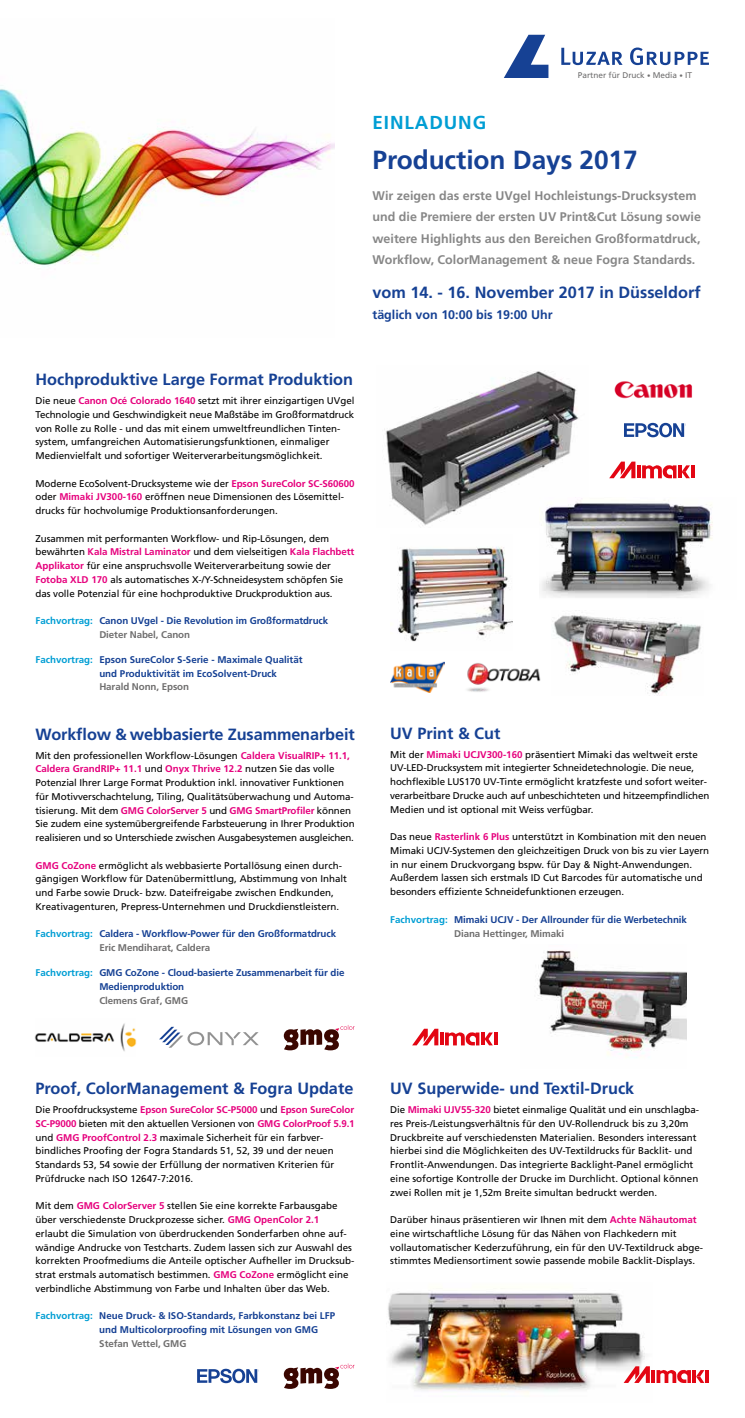
<style>
.page{position:relative;width:745px;height:1418px;background:#fff}
.page>*{position:absolute;margin:0;border:0;box-sizing:border-box;transform-origin:0 0}
.t1{font:700 26.25px "Frutiger";letter-spacing:-.005em;color:#164194}
.t2{font:700 18.75px "Frutiger";letter-spacing:.05em;color:#009ed4}
.t3{font:700 16.25px "Frutiger";color:#164194}
.t4{font:700 12.5px/21.2px "Frutiger";color:#878787}
.t5{font:700 12.5px "Frutiger";color:#164194}
.t6{font:9.75px/13.8px "Frutiger";color:#000}
.t7{font:700 9.75px/13.8px "Frutiger";letter-spacing:-.01em;color:#164194}
.t8{font:700 9.75px "Frutiger";letter-spacing:-.01em;color:#706f6f}
.t9{font:8.25px "Frutiger";color:#706f6f}
.s1{font-size:6.88px}
.s2{font-weight:700;color:#e6007d}
.s3{color:#009ed4}
.s4{color:#706f6f}
</style>
<div class="page">
<img style="left:537px;top:950px;width:149px;height:108px">
<img style="left:388px;top:1288px;width:264px;height:106px">
<img style="left:614px;top:381px;width:79px;height:18px">
<svg style="left:624px;top:423px;width:59px;height:14px"></svg>
<hr style="left:620px;top:416px;width:64px;height:1px;background:#000">
<hr style="left:620px;top:469px;width:64px;height:1px;background:#000">
<svg style="left:283px;top:1363px;width:71px;height:25px"></svg>
<svg style="left:197px;top:1368px;width:60px;height:15px"></svg>
<hr style="left:194px;top:1362px;width:64px;height:1px;background:#000">
<hr style="left:194px;top:1414px;width:64px;height:1px;background:#000">
<svg style="left:283px;top:1025px;width:71px;height:25px"></svg>
<img style="left:34px;top:1023px;width:103px;height:29px">
<svg style="left:159px;top:1026px;width:99px;height:21px"></svg>
<svg style="left:412px;top:1028px;width:26px;height:17px"></svg>
<svg style="left:440px;top:1032px;width:3px;height:13px"></svg>
<svg style="left:445px;top:1032px;width:47px;height:13px"></svg>
<svg style="left:494px;top:1032px;width:3px;height:13px"></svg>
<img style="left:467px;top:663px;width:74px;height:29px">
<img style="left:390px;top:661px;width:54px;height:31px">
<svg style="left:609px;top:461px;width:26px;height:17px"></svg>
<svg style="left:636px;top:465px;width:4px;height:13px"></svg>
<svg style="left:641px;top:465px;width:48px;height:13px"></svg>
<svg style="left:691px;top:465px;width:3px;height:13px"></svg>
<img style="left:553px;top:615px;width:148px;height:81px">
<svg style="left:623px;top:1366px;width:85px;height:16px"></svg>
<img style="left:384px;top:371px;width:195px;height:155px">
<img style="left:397px;top:547px;width:115px;height:95px">
<svg style="left:561px;top:48px;width:61px;height:17px"></svg>
<svg style="left:630px;top:48px;width:78px;height:17px"></svg>
<svg style="left:504px;top:35px;width:44px;height:43px"></svg>
<img style="left:0;top:85px;width:334px;height:182px">
<img style="left:539px;top:497px;width:174px;height:101px">
<p class="t9" style="left:577px;top:70px;width:116px">Partner für Druck <span class="s1">•</span> Media <span class="s1">•</span> IT</p>
<h2 class="t2" style="left:372px;top:111px;width:115px">EINLADUNG</h2>
<h1 class="t1" style="left:372px;top:144px;width:266px">Production Days 2017</h1>
<p class="t4" style="left:372px;top:185px;width:330px">Wir zeigen das erste UVgel Hochleistungs-Drucksystem und die Premiere der ersten UV Print&amp;Cut Lösung sowie weitere Highlights aus den Bereichen Großformatdruck, Workflow, ColorManagement &amp; neue Fogra Standards.</p>
<h3 class="t3" style="left:372px;top:282px;width:329px">vom 14. - 16. November 2017 in Düsseldorf</h3>
<p class="t5" style="left:372px;top:307px;width:181px">täglich von 10:00 bis 19:00 Uhr</p>
<h3 class="t3" style="left:35px;top:370px;width:319px">Hochproduktive Large Format Produktion</h3>
<p class="t6" style="left:35px;top:394px;width:320px">Die neue <span class="s2">Canon Océ Colorado 1640</span> setzt mit ihrer einzigartigen UVgel Technologie und Geschwindigkeit neue Maßstäbe im Großformatdruck von Rolle zu Rolle - und das mit einem umweltfreundlichen Tinten&shy;system, umfangreichen Automatisierungsfunktionen, einmaliger Medienvielfalt und sofortiger Weiterverarbeitungsmöglichkeit.</p>
<p class="t6" style="left:35px;top:476px;width:320px">Moderne EcoSolvent-Drucksysteme wie der <span class="s2">Epson SureColor SC-S60600 </span>oder <span class="s2">Mimaki JV300-160</span> eröffnen neue Dimensionen des Lösemittel&shy;drucks für hochvolumige Produktionsanforderungen.</p>
<p class="t6" style="left:35px;top:531px;width:320px">Zusammen mit performanten Workflow- und Rip-Lösungen, dem bewährten <span class="s2">Kala Mistral Laminator</span> und dem vielseitigen <span class="s2">Kala Flachbett Applikator</span> für eine anspruchsvolle Weiterverarbeitung sowie der <span class="s2">Fotoba XLD 170</span> als automatisches X-/Y-Schneidesystem schöpfen Sie das volle Potenzial für eine hochproduktive Druckproduktion aus.</p>
<p class="t7" style="left:99px;top:614px;width:230px;text-indent:-64px"><span class="s3">Fachvortrag:</span> Canon UVgel - Die Revolution im Großformatdruck<br><span class="s4">Dieter Nabel, Canon</span></p>
<p class="t7" style="left:99px;top:652px;width:205px;text-indent:-64px"><span class="s3">Fachvortrag:</span> Epson SureColor S-Serie - Maximale Qualität und Produktivität im EcoSolvent-Druck</p>
<p class="t8" style="left:99px;top:681px;width:91px">Harald Nonn, Epson</p>
<h3 class="t3" style="left:35px;top:724px;width:320px">Workflow &amp; webbasierte Zusammenarbeit</h3>
<p class="t6" style="left:35px;top:748px;width:320px">Mit den professionellen Workflow-Lösungen <span class="s2">Caldera VisualRIP+ 11.1, Caldera GrandRIP+ 11.1</span> und <span class="s2">Onyx Thrive 12.2</span> nutzen Sie das volle Potenzial Ihrer Large Format Produktion inkl. innovativer Funktionen für Motivverschachtelung, Tiling, Qualitätsüberwachung und Automa&shy;tisierung. Mit dem <span class="s2">GMG ColorServer 5</span> und <span class="s2">GMG SmartProfiler</span> können Sie zudem eine systemübergreifende Farbsteuerung in Ihrer Produktion realisieren und so Unterschiede zwischen Ausgabesystemen ausgleichen.</p>
<p class="t6" style="left:35px;top:858px;width:313px"><span class="s2">GMG CoZone</span> ermöglicht als webbasierte Portallösung einen durch&shy;gängigen Workflow für Datenübermittlung, Abstimmung von Inhalt und Farbe sowie Druck- bzw. Dateifreigabe zwischen Endkunden, Kreativagenturen, Prepress-Unternehmen und Druckdienstleistern.</p>
<p class="t7" style="left:99px;top:927px;width:238px;text-indent:-64px"><span class="s3">Fachvortrag:</span> Caldera - Workflow-Power für den Großformatdruck<br><span class="s4">Eric Mendiharat, Caldera</span></p>
<p class="t7" style="left:99px;top:966px;width:246px;text-indent:-64px"><span class="s3">Fachvortrag:</span> GMG CoZone - Cloud-basierte Zusammenarbeit für die<br>Medienproduktion</p>
<p class="t8" style="left:99px;top:994px;width:90px">Clemens Graf, GMG</p>
<h3 class="t3" style="left:390px;top:723px;width:112px">UV Print &amp; Cut</h3>
<p class="t6" style="left:390px;top:747px;width:320px">Mit der <span class="s2">Mimaki UCJV300-160</span> präsentiert Mimaki das weltweit erste UV-LED-Drucksystem mit integierter Schneidetechnologie. Die neue, hochflexible LUS170 UV-Tinte ermöglicht kratzfeste und sofort weiter&shy;verarbeitbare Drucke auch auf unbeschichteten und hitzeempfindlichen Medien und ist optional mit Weiss verfügbar.</p>
<p class="t6" style="left:390px;top:829px;width:320px">Das neue <span class="s2">Rasterlink 6 Plus</span> unterstützt in Kombination mit den neuen Mimaki UCJV-Systemen den gleichzeitigen Druck von bis zu vier Layern in nur einem Druckvorgang bspw. für Day &amp; Night-Anwendungen.<br>Außerdem lassen sich erstmals ID Cut Barcodes für automatische und besonders effiziente Schneidefunktionen erzeugen.</p>
<p class="t7" style="left:454px;top:912px;width:234px;text-indent:-64px"><span class="s3">Fachvortrag:</span> Mimaki UCJV - Der Allrounder für die Werbetechnik<br><span class="s4">Diana Hettinger, Mimaki</span></p>
<h3 class="t3" style="left:35px;top:1079px;width:319px">Proof, ColorManagement &amp; Fogra Update</h3>
<p class="t6" style="left:35px;top:1102px;width:320px">Die Proofdrucksysteme <span class="s2">Epson SureColor SC-P5000</span> und <span class="s2">Epson SureColor SC-P9000</span> bieten mit den aktuellen Versionen von <span class="s2">GMG ColorProof 5.9.1 </span>und <span class="s2">GMG ProofControl 2.3</span> maximale Sicherheit für ein farbver&shy;bindliches Proofing der Fogra Standards 51, 52, 39 und der neuen Standards 53, 54 sowie der Erfüllung der normativen Kriterien für Prüfdrucke nach ISO 12647-7:2016.</p>
<p class="t6" style="left:35px;top:1198px;width:320px">Mit dem <span class="s2">GMG ColorServer 5</span> stellen Sie eine korrekte Farbausgabe über verschiedenste Druckprozesse sicher. <span class="s2">GMG OpenColor 2.1 </span>erlaubt die Simulation von überdruckenden Sonderfarben ohne auf&shy;wändige Andrucke von Testcharts. Zudem lassen sich zur Auswahl des korrekten Proofmediums die Anteile optischer Aufheller im Drucksub&shy;strat erstmals automatisch bestimmen. <span class="s2">GMG CoZone</span> ermöglicht eine verbindliche Abstimmung von Farbe und Inhalten über das Web.</p>
<p class="t7" style="left:99px;top:1309px;width:237px;text-indent:-64px"><span class="s3">Fachvortrag:</span> Neue Druck- &amp; ISO-Standards, Farbkonstanz bei LFP und Multicolorproofing mit Lösungen von GMG</p>
<p class="t8" style="left:99px;top:1337px;width:89px">Stefan Vettel, GMG</p>
<h3 class="t3" style="left:390px;top:1079px;width:245px">UV Superwide- und Textil-Druck</h3>
<p class="t6" style="left:390px;top:1102px;width:310px">Die <span class="s2">Mimaki UJV55-320</span> bietet einmalige Qualität und ein unschlagba&shy;res Preis-/Leistungsverhältnis für den UV-Rollendruck bis zu 3,20m Druckbreite auf verschiedensten Materialien. Besonders interessant hierbei sind die Möglichkeiten des UV-Textildrucks für Backlit- und Frontlit-Anwendungen. Das integrierte Backlight-Panel ermöglicht eine sofortige Kontrolle der Drucke im Durchlicht. Optional können zwei Rollen mit je 1,52m Breite simultan bedruckt werden.</p>
<p class="t6" style="left:390px;top:1212px;width:314px">Darüber hinaus präsentieren wir Ihnen mit dem <span class="s2">Achte Nähautomat </span>eine wirtschaftliche Lösung für das Nähen von Flachkedern mit vollautomatischer Kederzuführung, ein für den UV-Textildruck abge&shy;stimmtes Mediensortiment sowie passende mobile Backlit-Displays.</p>
</div>
